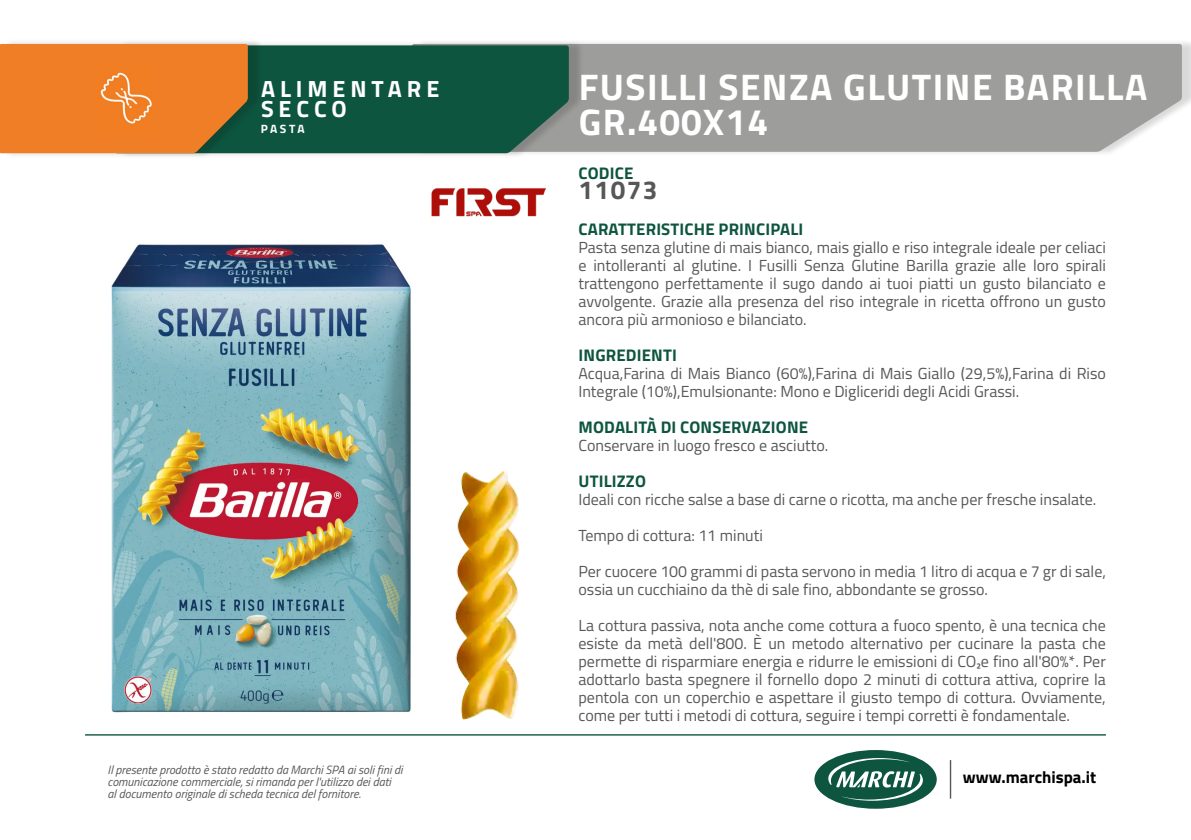
<style>
.page{position:relative;width:1191px;height:840px;background:#fff}
.page>*{position:absolute;margin:0;border:0;box-sizing:border-box;transform-origin:0 0}
.t1{font:700 37px "Titillium Web";letter-spacing:.04em;color:#fff}
.t2{font:700 26px "Titillium Web";letter-spacing:.06em;color:#575756}
.t3{font:700 23.4px/19.8px "Titillium Web";letter-spacing:.21em;color:#fff}
.t4{font:700 16.8px "Titillium Web";letter-spacing:.01em;color:#0e5540}
.t5{font:700 16.8px "Titillium Web";color:#000}
.t6{font:16px/18px "Titillium Web";color:#575756;text-align:justify}
.t7{font:italic 12px/12px "Titillium Web";color:#575756}
.t8{font:700 12px "Titillium Web";letter-spacing:.195em;color:#fff}
</style>
<div class="page">
<div style="left:416px;top:39px;width:775px;height:118px;background:#000;opacity:.15"></div>
<div style="left:584px;top:44px;width:597px;height:108px;background:#9d9d9c"></div>
<div style="left:119px;top:40px;width:465px;height:119px;background:#000;opacity:.15"></div>
<div style="left:263px;top:45px;width:306px;height:108px;background:#0e5540"></div>
<div style="left:4px;top:38px;width:259px;height:121px;background:#000;opacity:.15"></div>
<div style="left:0;top:44px;width:248px;height:109px;background:#ef7e26"></div>
<img style="left:96px;top:63px;width:59px;height:69px">
<img style="left:111px;top:244px;width:300px;height:469px">
<img style="left:432px;top:188px;width:113px;height:29px">
<img style="left:455px;top:471px;width:64px;height:249px">
<hr style="left:949px;top:759px;width:2px;height:39px;background:#575756">
<div style="left:814px;top:749px;width:122px;height:59px;background:#0e5540;border-radius:50%"></div>
<svg style="left:828px;top:757px;width:95px;height:43px"></svg>
<hr style="left:85px;top:733px;width:1021px;height:2px;background:#0e5540">
<p class="t3" style="left:261px;top:78px;width:180px">ALIMENTARE<br>SECCO</p>
<p class="t8" style="left:261px;top:120px;width:45px">PASTA</p>
<p class="t7" style="left:108px;top:762px;width:296px">Il presente prodotto è stato redatto da Marchi SPA ai soli fini di comunicazione commerciale, si rimanda per l'utilizzo dei dati<br>al documento originale di scheda tecnica del fornitore.</p>
<p class="t1" style="left:578px;top:59px;width:570px">FUSILLI SENZA GLUTINE BARILLA</p>
<p class="t1" style="left:578px;top:93px;width:191px">GR.400X14</p>
<p class="t4" style="left:578px;top:160px;width:56px">CODICE</p>
<p class="t2" style="left:578px;top:170px;width:81px">11073</p>
<p class="t4" style="left:578px;top:216px;width:226px">CARATTERISTICHE PRINCIPALI</p>
<p class="t6" style="left:578px;top:237px;width:529px">Pasta senza glutine di mais bianco, mais giallo e riso integrale ideale per celiaci e intolleranti al glutine. I Fusilli Senza Glutine Barilla grazie alle loro spirali trattengono perfettamente il sugo dando ai tuoi piatti un gusto bilanciato e avvolgente. Grazie alla presenza del riso integrale in ricetta offrono un gusto ancora più armonioso e bilanciato.</p>
<p class="t4" style="left:578px;top:342px;width:100px">INGREDIENTI</p>
<p class="t6" style="left:578px;top:363px;width:529px">Acqua,Farina di Mais Bianco (60%),Farina di Mais Giallo (29,5%),Farina di Riso<br>Integrale (10%),Emulsionante: Mono e Digliceridi degli Acidi Grassi.</p>
<p class="t4" style="left:578px;top:414px;width:231px">MODALITÀ DI CONSERVAZIONE</p>
<p class="t6" style="left:578px;top:435px;width:251px">Conservare in luogo fresco e asciutto.</p>
<p class="t4" style="left:578px;top:468px;width:69px">UTILIZZO</p>
<p class="t6" style="left:578px;top:489px;width:519px">Ideali con ricche salse a base di carne o ricotta, ma anche per fresche insalate.</p>
<p class="t6" style="left:578px;top:525px;width:186px">Tempo di cottura: 11 minuti</p>
<p class="t6" style="left:578px;top:561px;width:529px">Per cuocere 100 grammi di pasta servono in media 1 litro di acqua e 7 gr di sale, ossia un cucchiaino da thè di sale fino, abbondante se grosso.</p>
<p class="t6" style="left:578px;top:615px;width:529px">La cottura passiva, nota anche come cottura a fuoco spento, è una tecnica che esiste da metà dell'800. È un metodo alternativo per cucinare la pasta che permette di risparmiare energia e ridurre le emissioni di CO₂e fino all'80%*. Per adottarlo basta spegnere il fornello dopo 2 minuti di cottura attiva, coprire la pentola con un coperchio e aspettare il giusto tempo di cottura. Ovviamente, come per tutti i metodi di cottura, seguire i tempi corretti è fondamentale.</p>
<p class="t5" style="left:963px;top:764px;width:135px">www.marchispa.it</p>
</div>
